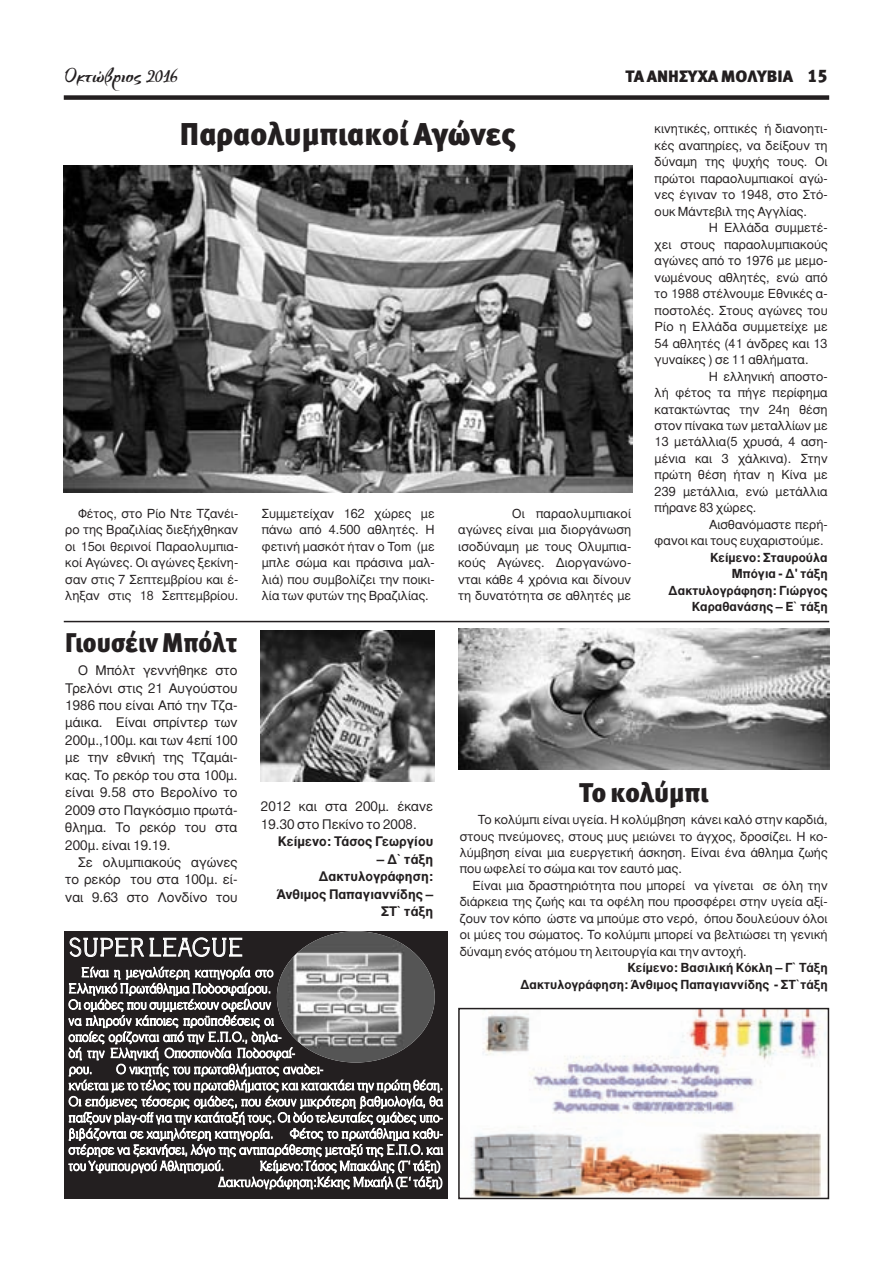
<style>
.page{position:relative;width:893px;height:1263px;background:#fff}
.page>*{position:absolute;margin:0;border:0;box-sizing:border-box;transform-origin:0 0}
.t1{font:31.5px "Meta Black Greek LF";color:#231f20}
.t2{font:27px "Meta Black Greek LF";color:#231f20;scale:.95 1}
.t3{font:300 27px "Acro Mechano";color:#fff}
.t4{font:27px "Meta Black Greek LF";color:#231f20}
.t5{font:700 22.5px "CF Painter";color:#231f20;scale:1.2 1}
.t6{font:16.5px "Meta Black Greek LF";color:#231f20;scale:1.05 1}
.t7{font:300 14.25px/16.2px "Acro Mechano";letter-spacing:-.005em;color:#fff}
.t8{font:300 14.25px/16.2px "Acro Mechano";letter-spacing:-.005em;color:#fff;text-align:right;scale:.95 1}
.t9{font:13.5px/17.4px "Gr Helvetica";color:#231f20;text-align:justify}
.t10{font:700 13.5px/17.4px "Gr Helvetica";color:#231f20;text-align:right}
.t11{font:12.75px/16.5px "Gr Helvetica";color:#231f20;text-align:justify}
.t12{font:700 12.75px/16.5px "Gr Helvetica";color:#231f20;text-align:right}
.s1{font-size:18px}
</style>
<div class="page">
<div style="left:64px;top:95px;width:765px;height:5px;background:#231f20"></div>
<img style="left:471px;top:1011px;width:355px;height:185px">
<div style="left:458px;top:1008px;width:371px;height:191px;border:2px solid #231f20"></div>
<img style="left:64px;top:166px;width:568px;height:327px">
<hr style="left:64px;top:621px;width:765px;height:1px;background:#231f20">
<img style="left:458px;top:629px;width:371px;height:141px">
<div style="left:261px;top:630px;width:174px;height:157px;background:linear-gradient(to right,#fff,#fff)"></div>
<img style="left:261px;top:630px;width:174px;height:151px">
<div style="left:64px;top:931px;width:383px;height:268px;background:#231f20"></div>
<img style="left:277px;top:931px;width:158px;height:131px;border-radius:50%">
<h3 class="t5" style="left:65px;top:64px;width:95px">Οκτώβριος 2016</h3>
<p class="t6" style="left:625px;top:67px;width:194px">ΤΑ ΑΝΗΣΥΧΑ ΜΟΛΥΒΙΑ <span class="s1">15</span></p>
<h1 class="t1" style="left:180px;top:116px;width:337px">Παραολυµπιακοί Αγώνες</h1>
<p class="t11" style="left:65px;top:505px;width:175px;text-indent:13px">Φέτος, στο Ρίο Ντε Τζανέι&shy;ρο της Βραζιλίας διεξήχθηκαν οι 15οι θερινοί Παραολυµπια&shy;κοί Αγώνες. Οι αγώνες ξεκίνη&shy;σαν στις 7 Σεπτεµβρίου και έ&shy;ληξαν στις 18 Σεπτεµβρίου.</p>
<p class="t11" style="left:262px;top:505px;width:175px">Συµµετείχαν 162 χώρες µε πάνω από 4.500 αθλητές. Η φετινή µασκότ ήταν ο Tom (µε µπλε σώµα και πράσινα µαλ&shy;λιά) που συµβολίζει την ποικι&shy;λία των φυτών της Βραζιλίας.</p>
<p class="t11" style="left:458px;top:505px;width:175px;text-indent:54px">Οι παραολυµπιακοί αγώνες είναι µια διοργάνωση ισοδύναµη µε τους Ολυµπια&shy;κούς Αγώνες. ∆ιοργανώνο&shy;νται κάθε 4 χρόνια και δίνουν τη δυνατότητα σε αθλητές µε</p>
<p class="t11" style="left:655px;top:121px;width:175px">κινητικές, οπτικές ή διανοητι-</p>
<p class="t11" style="left:655px;top:138px;width:175px">κές αναπηρίες, να δείξουν τη</p>
<p class="t11" style="left:655px;top:154px;width:175px">δύναµη της ψυχής τους. Οι</p>
<p class="t11" style="left:655px;top:170px;width:175px">πρώτοι παραολυµπιακοί αγώ-</p>
<p class="t11" style="left:655px;top:187px;width:175px">νες έγιναν το 1948, στο Στό-</p>
<p class="t11" style="left:655px;top:203px;width:154px">ουκ Μάντεβιλ της Αγγλίας.</p>
<p class="t11" style="left:709px;top:220px;width:121px">Η Ελλάδα συµµετέ-</p>
<p class="t11" style="left:655px;top:236px;width:175px">χει στους παραολυµπιακούς</p>
<p class="t11" style="left:655px;top:253px;width:175px">αγώνες από το 1976 µε µεµο-</p>
<p class="t11" style="left:655px;top:269px;width:175px">νωµένους αθλητές, ενώ από</p>
<p class="t11" style="left:655px;top:286px;width:175px">το 1988 στέλνουµε Εθνικές α-</p>
<p class="t11" style="left:655px;top:302px;width:175px">ποστολές. Στους αγώνες του</p>
<p class="t11" style="left:655px;top:319px;width:175px">Ρίο η Ελλάδα συµµετείχε µε</p>
<p class="t11" style="left:655px;top:335px;width:175px">54 αθλητές (41 άνδρες και 13</p>
<p class="t11" style="left:655px;top:352px;width:155px">γυναίκες ) σε 11 αθλήµατα.</p>
<p class="t11" style="left:709px;top:368px;width:121px">Η ελληνική αποστο-</p>
<p class="t11" style="left:655px;top:385px;width:175px">λή φέτος τα πήγε περίφηµα</p>
<p class="t11" style="left:655px;top:401px;width:175px">κατακτώντας την 24η θέση</p>
<p class="t11" style="left:655px;top:418px;width:175px">στον πίνακα των µεταλλίων µε</p>
<p class="t11" style="left:655px;top:434px;width:175px">13 µετάλλια(5 χρυσά, 4 αση-</p>
<p class="t11" style="left:655px;top:451px;width:175px">µένια και 3 χάλκινα). Στην</p>
<p class="t11" style="left:655px;top:467px;width:175px">πρώτη θέση ήταν η Κίνα µε</p>
<p class="t11" style="left:655px;top:483px;width:175px">239 µετάλλια, ενώ µετάλλια</p>
<p class="t11" style="left:655px;top:500px;width:103px">πήρανε 83 χώρες.</p>
<p class="t11" style="left:709px;top:516px;width:121px">Αισθανόµαστε περή-</p>
<p class="t11" style="left:655px;top:533px;width:171px">φανοι και τους ευχαριστούµε.</p>
<p class="t12" style="left:668px;top:549px;width:161px">Κείµενο: Σταυρούλα<br>Μπόγια - ∆' τάξη ∆ακτυλογράφηση: Γιώργος<br>Καραθανάσης – Ε` τάξη</p>
<h2 class="t2" style="left:65px;top:627px;width:182px">Γιουσέιν Μπόλτ</h2>
<p class="t9" style="left:65px;top:662px;width:174px;text-indent:13px">Ο Μπόλτ γεννήθηκε στο Τρελόνι στις 21 Αυγούστου 1986 που είναι Από την Τζα&shy;µάικα. Είναι σπρίντερ των 200µ.,100µ. και των 4επί 100 µε την εθνική της Τζαµάι&shy;κας. Το ρεκόρ του στα 100µ. είναι 9.58 στο Βερολίνο το 2009 στο Παγκόσµιο πρωτά&shy;θληµα. Το ρεκόρ του στα 200µ. είναι 19.19.</p>
<p class="t9" style="left:65px;top:854px;width:174px;text-indent:13px">Σε ολυµπιακούς αγώνες το ρεκόρ του στα 100µ. εί&shy;ναι 9.63 στο Λονδίνο του</p>
<p class="t9" style="left:261px;top:798px;width:174px">2012 και στα 200µ. έκανε<br>19.30 στο Πεκίνο το 2008.</p>
<p class="t10" style="left:278px;top:833px;width:157px">Κείµενο: Τάσος Γεωργίου</p>
<p class="t10" style="left:277px;top:850px;width:158px">– ∆` τάξη ∆ακτυλογράφηση:<br>Άνθιµος Παπαγιαννίδης –<br>ΣΤ` τάξη</p>
<h2 class="t3" style="left:69px;top:931px;width:176px">SUPER LEAGUE</h2>
<p class="t7" style="left:68px;top:964px;width:228px;text-indent:13px">Είναι η µεγαλύτερη κατηγορία στο<br>Ελληνικό Πρωτάθληµα Ποδοσφαίρου.<br>Οι οµάδες που συµµετέχουν οφείλουν<br>να πληρούν κάποιες προϋποθέσεις οι οποίες ορίζονται από την Ε.Π.Ο., δηλα&shy;δή την Ελληνική Οποσπονδία Ποδοσφαί&shy;ρου.</p>
<p class="t7" style="left:68px;top:1061px;width:376px;text-indent:48px">Ο νικητής του πρωταθλήµατος αναδει-<br>κνύεται µε το τέλος του πρωταθλήµατος και κατακτάει την πρώτη θέση.<br>Οι επόµενες τέσσερις οµάδες, που έχουν µικρότερη βαθµολογία, θα παίξουν play-off για την κατάταξή τους. Οι δύο τελευταίες οµάδες υπο&shy;βιβάζονται σε χαµηλότερη κατηγορία. Φέτος το πρωτάθληµα καθυ&shy;στέρησε να ξεκινήσει, λόγο της αντιπαράθεσης µεταξύ της Ε.Π.Ο. και του Υφυπουργού Αθλητισµού.</p>
<p class="t8" style="left:218px;top:1157px;width:238px">Κείµενο:Τάσος Μπακάλης (Γ` τάξη) ∆ακτυλογράφηση:Κέκης Μιχαήλ (Ε` τάξη)</p>
<h2 class="t4" style="left:579px;top:777px;width:131px">Το κολύµπι</h2>
<p class="t11" style="left:460px;top:812px;width:370px;text-indent:18px">Το κολύµπι είναι υγεία. Η κολύµβηση κάνει καλό στην καρδιά, στους πνεύµονες, στους µυς µειώνει το άγχος, δροσίζει. Η κο&shy;λύµβηση είναι µια ευεργετική άσκηση. Είναι ένα άθληµα ζωής που ωφελεί το σώµα και τον εαυτό µας.</p>
<p class="t11" style="left:460px;top:877px;width:370px;text-indent:13px">Είναι µια δραστηριότητα που µπορεί να γίνεται σε όλη την διάρκεια της ζωής και τα οφέλη που προσφέρει στην υγεία αξί&shy;ζουν τον κόπο ώστε να µπούµε στο νερό, όπου δουλεύουν όλοι οι µύες του σώµατος. Το κολύµπι µπορεί να βελτιώσει τη γενική δύναµη ενός ατόµου τη λειτουργία και την αντοχή.</p>
<p class="t12" style="left:520px;top:960px;width:309px">Κείµενο: Βασιλική Κόκλη – Γ` Τάξη ∆ακτυλογράφηση: Άνθιµος Παπαγιαννίδης - ΣΤ`τάξη</p>
</div>
